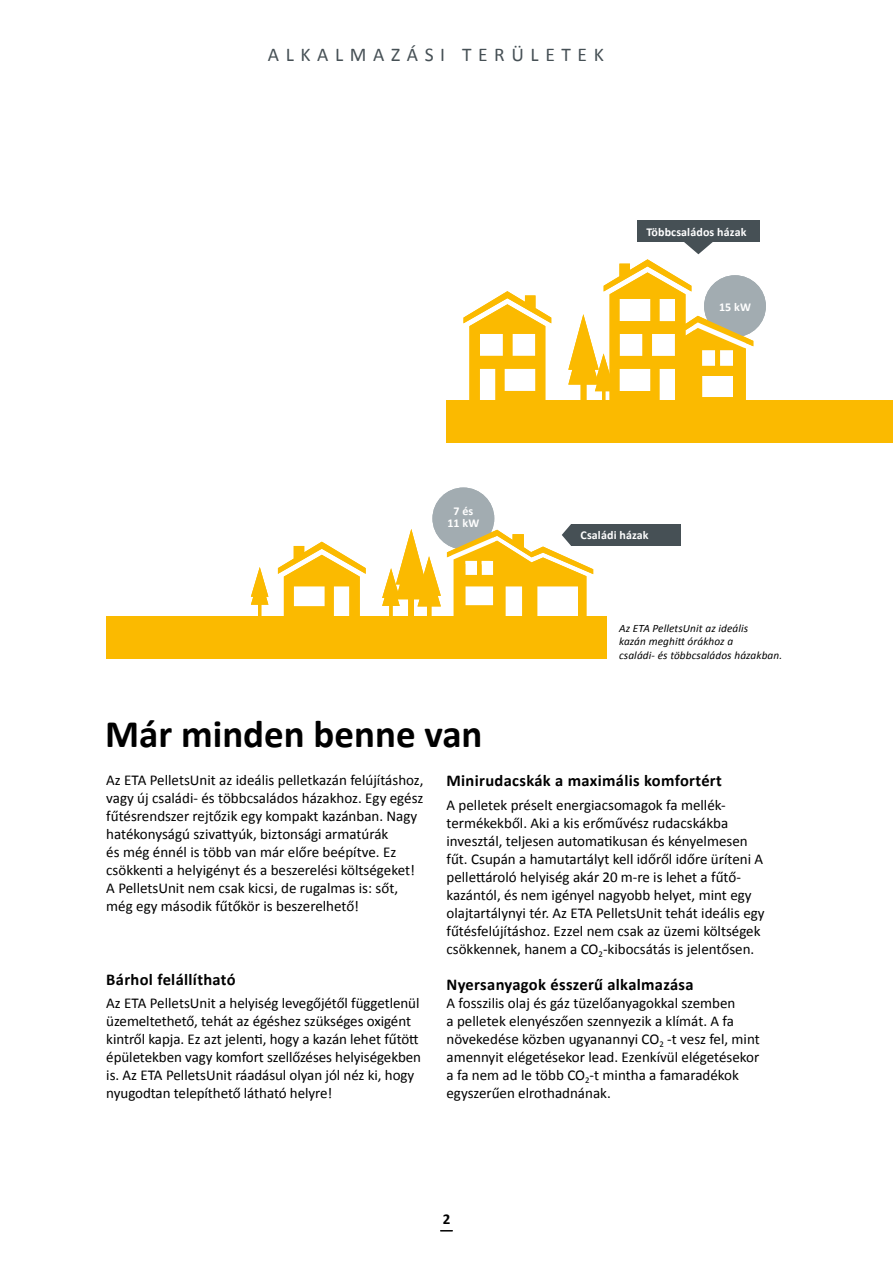
<style>
.page{position:relative;width:893px;height:1263px;background:#fff}
.page>*{position:absolute;margin:0;border:0;box-sizing:border-box;transform-origin:0 0}
.ETA_Headline{font:700 39px "Calibri";color:#000}
.t1{font:19.5px "Calibri";letter-spacing:.34em;color:#465055}
.ETA_Zwischentitel{font:700 16.5px "Calibri";letter-spacing:.02em;color:#000}
.ETA_Fließtext{font:15px/18px "Calibri";color:#000}
.t2{font:700 15px "Calibri";color:#000}
.t3{font:700 12px/12px "Calibri";letter-spacing:.01em;color:#fff;text-align:center}
.t4{font:italic 11.25px/13.5px "Calibri";letter-spacing:.01em;color:#000}
</style>
<div class="page">
<div style="left:432px;top:487px;width:62px;height:62px;background:#a2acb1;border-radius:50%"></div>
<div style="left:704px;top:275px;width:62px;height:62px;background:#a2acb1;border-radius:50%"></div>
<svg style="left:463px;top:291px;width:88px;height:110px"></svg>
<svg style="left:278px;top:542px;width:88px;height:75px"></svg>
<svg style="left:251px;top:567px;width:17px;height:50px"></svg>
<svg style="left:382px;top:529px;width:59px;height:88px"></svg>
<div style="left:106px;top:617px;width:500px;height:42px;background:#fbba00"></div>
<div style="left:446px;top:401px;width:447px;height:42px;background:#fbba00"></div>
<svg style="left:568px;top:242px;width:185px;height:159px"></svg>
<div style="left:637px;top:221px;width:123px;height:21px;background:#465055"></div>
<svg style="left:447px;top:524px;width:146px;height:93px"></svg>
<div style="left:571px;top:524px;width:109px;height:22px;background:#465055"></div>
<p class="t1" style="left:268px;top:42px;width:338px">ALKALMAZÁSI TERÜLETEK</p>
<p class="t3" style="left:646px;top:226px;width:101px">Többcsaládos házak</p>
<p class="t3" style="left:719px;top:301px;width:33px">15 kW</p>
<p class="t3" style="left:447px;top:505px;width:33px">7 és<br>11 kW</p>
<p class="t3" style="left:581px;top:529px;width:70px">Családi házak</p>
<p class="ETA_Headline" style="left:105px;top:709px;width:379px">Már minden benne van</p>
<p class="t4" style="left:619px;top:621px;width:165px">Az ETA PelletsUnit az ideális<br>kazán meghitt órákhoz a<br>családi- és többcsaládos házakban.</p>
<p class="ETA_Fließtext" style="left:106px;top:771px;width:319px">Az ETA PelletsUnit az ideális pelletkazán felújításhoz, vagy új családi- és többcsaládos házakhoz. Egy egész fűtésrendszer rejtőzik egy kompakt kazánban. Nagy hatékonyságú szivattyúk, biztonsági armatúrák<br>és még énnél is több van már előre beépítve. Ez csökkenti a helyigényt és a beszerelési költségeket!<br>A PelletsUnit nem csak kicsi, de rugalmas is: sőt, még egy második fűtőkör is beszerelhető!</p>
<p class="ETA_Zwischentitel" style="left:446px;top:770px;width:277px">Minirudacskák a maximális komfortért</p>
<p class="ETA_Fließtext" style="left:446px;top:796px;width:320px">A pelletek préselt energiacsomagok fa mellék&shy;termékekből. Aki a kis erőművész rudacskákba invesztál, teljesen automatikusan és kényelmesen fűt. Csupán a hamutartályt kell időről időre üríteni A pellettároló helyiség akár 20 m-re is lehet a fűtő&shy;kazántól, és nem igényel nagyobb helyet, mint egy olajtartálynyi tér. Az ETA PelletsUnit tehát ideális egy fűtésfelújításhoz. Ezzel nem csak az üzemi költségek csökkennek, hanem a CO<sub>2</sub>-kibocsátás is jelentősen.</p>
<p class="ETA_Zwischentitel" style="left:446px;top:974px;width:249px">Nyersanyagok ésszerű alkalmazása</p>
<p class="ETA_Fließtext" style="left:446px;top:994px;width:315px">A fosszilis olaj és gáz tüzelőanyagokkal szemben<br>a pelletek elenyészően szennyezik a klímát. A fa növekedése közben ugyanannyi CO<sub>2</sub> -t vesz fel, mint amennyit elégetésekor lead. Ezenkívül elégetésekor a fa nem ad le több CO<sub>2</sub>-t mintha a famaradékok egyszerűen elrothadnának.</p>
<p class="ETA_Zwischentitel" style="left:106px;top:968px;width:131px">Bárhol felállítható</p>
<p class="ETA_Fließtext" style="left:106px;top:994px;width:316px">Az ETA PelletsUnit a helyiség levegőjétől függetlenül üzemeltethető, tehát az égéshez szükséges oxigént kintről kapja. Ez azt jelenti, hogy a kazán lehet fűtött épületekben vagy komfort szellőzéses helyiségekben is. Az ETA PelletsUnit ráadásul olyan jól néz ki, hogy nyugodtan telepíthető látható helyre!</p>
<p class="t2" style="left:443px;top:1209px;width:9px">2</p>
</div>
